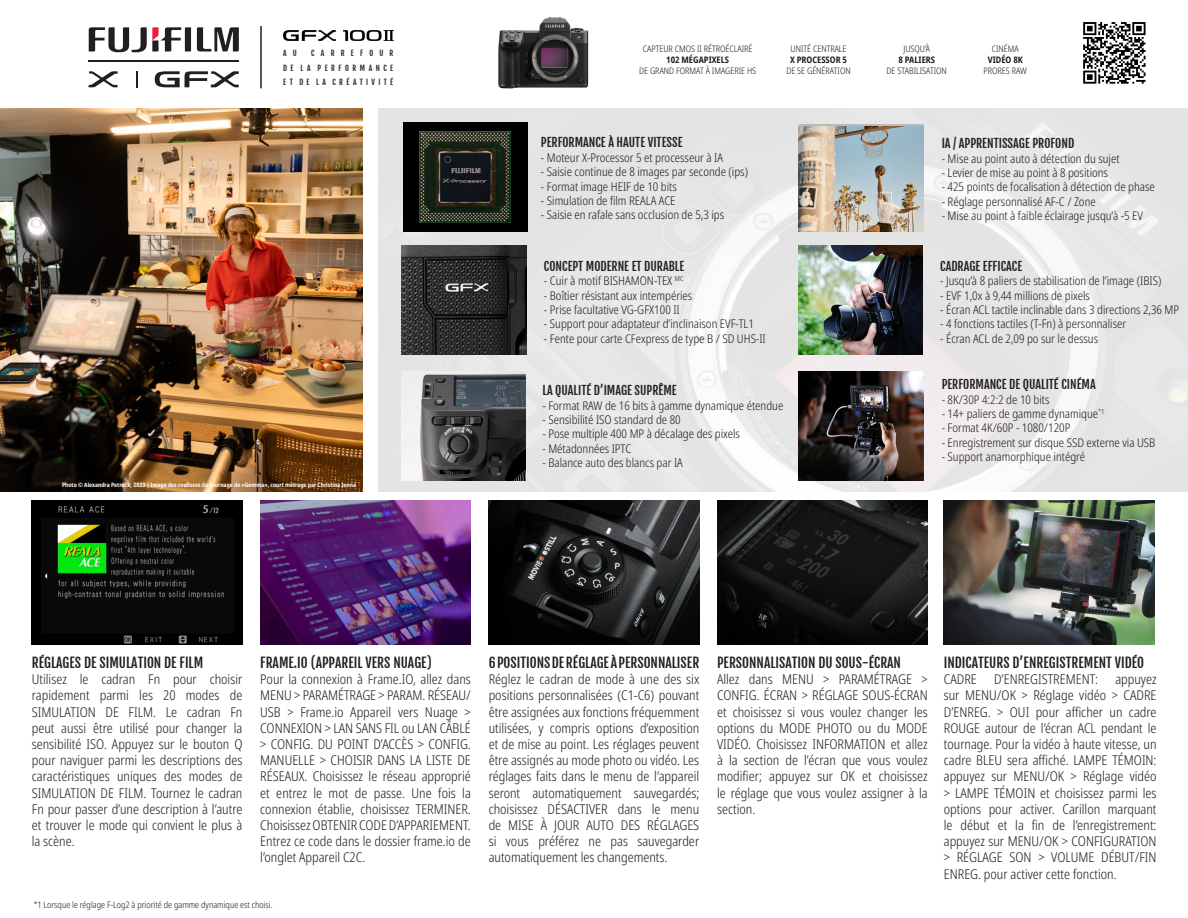
<style>
.page{position:relative;width:1188px;height:918px;background:#fff}
.page>*{position:absolute;margin:0;border:0;box-sizing:border-box;transform-origin:0 0}
.t1{font:300 condensed 13.5px/16.2px "Noto Sans";color:#231f20;text-align:justify}
.t2{font:13.5px "Fjalla One";color:#231f20}
.t3{font:300 condensed 12px "Noto Sans";color:#231f20}
.t4{font:12px "Fjalla One";color:#231f20}
.t5{font:300 condensed 9px "Noto Sans";color:#231f20}
.t6{font:700 condensed 9px "Noto Sans";color:#231f20}
.t7{font:7.5px "Fjalla One";letter-spacing:.47em;color:#231f20}
.t8{font:7.5px "Fjalla One";letter-spacing:.445em;color:#231f20}
.t9{font:7.5px "Fjalla One";letter-spacing:.83em;color:#231f20}
.t10{font:700 condensed 6px "Noto Sans";color:#fff}
</style>
<div class="page">
<img style="left:378px;top:109px;width:810px;height:383px">
<img style="left:799px;top:246px;width:123px;height:109px">
<img style="left:401px;top:372px;width:124px;height:109px">
<div style="left:403px;top:122px;width:124px;height:110px;background:#000"></div>
<img style="left:419px;top:131px;width:92px;height:91px">
<img style="left:799px;top:372px;width:125px;height:109px">
<img style="left:401px;top:246px;width:125px;height:109px">
<img style="left:799px;top:126px;width:125px;height:106px">
<img style="left:260px;top:501px;width:211px;height:144px">
<img style="left:32px;top:501px;width:210px;height:144px">
<img style="left:489px;top:501px;width:210px;height:144px">
<img style="left:717px;top:501px;width:211px;height:144px">
<img style="left:944px;top:501px;width:210px;height:144px">
<img style="left:0;top:109px;width:363px;height:383px">
<svg style="left:197px;top:27px;width:42px;height:25px"></svg>
<svg style="left:89px;top:27px;width:102px;height:26px"></svg>
<hr style="left:89px;top:61px;width:150px;height:1px;background:#231f20">
<svg style="left:155px;top:71px;width:84px;height:16px"></svg>
<svg style="left:89px;top:71px;width:29px;height:16px"></svg>
<svg style="left:136px;top:71px;width:2px;height:16px"></svg>
<hr style="left:260px;top:26px;width:2px;height:62px;background:#231f20">
<img style="left:1083px;top:22px;width:63px;height:62px">
<img style="left:498px;top:18px;width:91px;height:71px">
<img style="left:283px;top:30px;width:110px;height:10px">
<p class="t7" style="left:283px;top:49px;width:15px">A U</p>
<p class="t9" style="left:311px;top:49px;width:84px">CARREFOUR</p>
<p class="t7" style="left:283px;top:63px;width:112px">DE LA PERFORMANCE</p>
<p class="t8" style="left:283px;top:78px;width:112px">ET DE LA CRÉATIVITÉ</p>
<p class="t10" style="left:62px;top:480px;width:296px">Photo © Alexandra Petruck, 2023 | Image des coulisses du tournage de «Gemma», court métrage par Christina Ienna</p>
<p class="t5" style="left:643px;top:43px;width:111px">CAPTEUR CMOS II RÉTROÉCLAIRÉ</p>
<p class="t6" style="left:666px;top:53px;width:64px">102 MÉGAPIXELS</p>
<p class="t5" style="left:639px;top:64px;width:119px">DE GRAND FORMAT À IMAGERIE HS</p>
<p class="t5" style="left:791px;top:43px;width:57px">UNITÉ CENTRALE</p>
<p class="t6" style="left:790px;top:53px;width:58px">X PROCESSOR 5</p>
<p class="t5" style="left:786px;top:64px;width:66px">DE 5E GÉNÉRATION</p>
<p class="t4" style="left:541px;top:135px;width:143px">PERFORMANCE À HAUTE VITESSE</p>
<p class="t3" style="left:541px;top:149px;width:184px">- Moteur X-Processor 5 et processeur à IA</p>
<p class="t3" style="left:541px;top:163px;width:209px">- Saisie continue de 8 images par seconde (ips)</p>
<p class="t3" style="left:541px;top:178px;width:137px">- Format image HEIF de 10 bits</p>
<p class="t3" style="left:541px;top:192px;width:136px">- Simulation de film REALA ACE</p>
<p class="t3" style="left:541px;top:207px;width:185px">- Saisie en rafale sans occlusion de 5,3 ips</p>
<p class="t4" style="left:544px;top:259px;width:142px">CONCEPT MODERNE ET DURABLE</p>
<p class="t3" style="left:544px;top:272px;width:141px">- Cuir à motif BISHAMON-TEX <sup>MC</sup></p>
<p class="t3" style="left:544px;top:287px;width:150px">- Boîtier résistant aux intempéries</p>
<p class="t3" style="left:544px;top:301px;width:137px">- Prise facultative VG-GFX100 II</p>
<p class="t3" style="left:544px;top:316px;width:211px">- Support pour adaptateur d’inclinaison EVF-TL1</p>
<p class="t3" style="left:544px;top:330px;width:223px">- Fente pour carte CFexpress de type B / SD UHS-II</p>
<p class="t4" style="left:542px;top:383px;width:136px">LA QUALITÉ D’IMAGE SUPRÊME</p>
<p class="t3" style="left:542px;top:397px;width:242px">- Format RAW de 16 bits à gamme dynamique étendue</p>
<p class="t3" style="left:542px;top:411px;width:140px">- Sensibilité ISO standard de 80</p>
<p class="t3" style="left:542px;top:426px;width:199px">- Pose multiple 400 MP à décalage des pixels</p>
<p class="t3" style="left:542px;top:440px;width:90px">- Métadonnées IPTC</p>
<p class="t3" style="left:542px;top:454px;width:142px">- Balance auto des blancs par IA</p>
<p class="t5" style="left:903px;top:43px;width:28px">JUSQU’À</p>
<p class="t6" style="left:898px;top:53px;width:38px">8 PALIERS</p>
<p class="t5" style="left:887px;top:64px;width:62px">DE STABILISATION</p>
<p class="t5" style="left:992px;top:43px;width:29px">CINÉMA</p>
<p class="t6" style="left:988px;top:53px;width:37px">VIDÉO 8K</p>
<p class="t5" style="left:984px;top:64px;width:45px">PRORES RAW</p>
<p class="t4" style="left:942px;top:136px;width:134px">IA / APPRENTISSAGE PROFOND</p>
<p class="t3" style="left:942px;top:150px;width:179px">- Mise au point auto à détection du sujet</p>
<p class="t3" style="left:942px;top:164px;width:168px">- Levier de mise au point à 8 positions</p>
<p class="t3" style="left:942px;top:179px;width:215px">- 425 points de focalisation à détection de phase</p>
<p class="t3" style="left:942px;top:193px;width:156px">- Réglage personnalisé AF-C / Zone</p>
<p class="t3" style="left:942px;top:208px;width:203px">- Mise au point à faible éclairage jusqu’à -5 EV</p>
<p class="t4" style="left:940px;top:259px;width:83px">CADRAGE EFFICACE</p>
<p class="t3" style="left:940px;top:272px;width:223px">- Jusqu’à 8 paliers de stabilisation de l’image (IBIS)</p>
<p class="t3" style="left:940px;top:287px;width:151px">- EVF 1,0x à 9,44 millions de pixels</p>
<p class="t3" style="left:940px;top:301px;width:240px">- Écran ACL tactile inclinable dans 3 directions 2,36 MP</p>
<p class="t3" style="left:940px;top:316px;width:188px">- 4 fonctions tactiles (T-Fn) à personnaliser</p>
<p class="t3" style="left:940px;top:330px;width:159px">- Écran ACL de 2,09 po sur le dessus</p>
<p class="t4" style="left:942px;top:377px;width:155px">PERFORMANCE DE QUALITÉ CINÉMA</p>
<p class="t3" style="left:942px;top:391px;width:109px">- 8K/30P 4:2:2 de 10 bits</p>
<p class="t3" style="left:942px;top:405px;width:164px">- 14+ paliers de gamme dynamique<sup>*1</sup></p>
<p class="t3" style="left:942px;top:420px;width:130px">- Format 4K/60P - 1080/120P</p>
<p class="t3" style="left:942px;top:434px;width:215px">- Enregistrement sur disque SSD externe via USB</p>
<p class="t3" style="left:942px;top:448px;width:145px">- Support anamorphique intégré</p>
<p class="t2" style="left:32px;top:654px;width:173px">RÉGLAGES DE SIMULATION DE FILM</p>
<p class="t1" style="left:32px;top:671px;width:212px">Utilisez le cadran Fn pour choisir rapidement parmi les 20 modes de SIMULATION DE FILM. Le cadran Fn peut aussi être utilisé pour changer la sensibilité ISO. Appuyez sur le bouton Q pour naviguer parmi les descriptions des caractéristiques uniques des modes de SIMULATION DE FILM. Tournez le cadran Fn pour passer d’une description à l’autre et trouver le mode qui convient le plus à la scène.</p>
<p class="t2" style="left:260px;top:654px;width:173px">FRAME.IO (APPAREIL VERS NUAGE)</p>
<p class="t1" style="left:260px;top:671px;width:212px">Pour la connexion à Frame.IO, allez dans MENU &gt; PARAMÉTRAGE &gt; PARAM. RÉSEAU/ USB &gt; Frame.io Appareil vers Nuage &gt; CONNEXION &gt; LAN SANS FIL ou LAN CÂBLÉ &gt; CONFIG. DU POINT D’ACCÈS &gt; CONFIG.<br>MANUELLE &gt; CHOISIR DANS LA LISTE DE RÉSEAUX. Choisissez le réseau approprié et entrez le mot de passe. Une fois la connexion établie, choisissez TERMINER.<br>Choisissez OBTENIR CODE D’APPARIEMENT.<br>Entrez ce code dans le dossier frame.io de l’onglet Appareil C2C.</p>
<p class="t5" style="left:34px;top:899px;width:240px">*1 Lorsque le réglage F-Log2 à priorité de gamme dynamique est choisi.</p>
<p class="t2" style="left:489px;top:654px;width:212px">6 POSITIONS DE RÉGLAGE À PERSONNALISER</p>
<p class="t1" style="left:489px;top:671px;width:212px">Réglez le cadran de mode à une des six positions personnalisées (C1-C6) pouvant être assignées aux fonctions fréquemment utilisées, y compris options d’exposition et de mise au point. Les réglages peuvent être assignés au mode photo ou vidéo. Les réglages faits dans le menu de l’appareil seront automatiquement sauvegardés; choisissez DÉSACTIVER dans le menu de MISE À JOUR AUTO DES RÉGLAGES si vous préférez ne pas sauvegarder automatiquement les changements.</p>
<p class="t2" style="left:717px;top:654px;width:185px">PERSONNALISATION DU SOUS-ÉCRAN</p>
<p class="t1" style="left:717px;top:671px;width:212px">Allez dans MENU &gt; PARAMÉTRAGE &gt; CONFIG. ÉCRAN &gt; RÉGLAGE SOUS-ÉCRAN et choisissez si vous voulez changer les options du MODE PHOTO ou du MODE VIDÉO. Choisissez INFORMATION et allez à la section de l’écran que vous voulez modifier; appuyez sur OK et choisissez le réglage que vous voulez assigner à la section.</p>
<p class="t2" style="left:944px;top:654px;width:202px">INDICATEURS D’ENREGISTREMENT VIDÉO</p>
<p class="t1" style="left:944px;top:671px;width:34px">CADRE</p>
<p class="t1" style="left:994px;top:671px;width:106px">D’ENREGISTREMENT:</p>
<p class="t1" style="left:944px;top:671px;width:214px;text-indent:172px">appuyez sur MENU/OK &gt; Réglage vidéo &gt; CADRE D’ENREG. &gt; OUI pour afficher un cadre ROUGE autour de l’écran ACL pendant le tournage. Pour la vidéo à haute vitesse, un cadre BLEU sera affiché. LAMPE TÉMOIN: appuyez sur MENU/OK &gt; Réglage vidéo &gt; LAMPE TÉMOIN et choisissez parmi les options pour activer. Carillon marquant le début et la fin de l’enregistrement: appuyez sur MENU/OK &gt; CONFIGURATION &gt; RÉGLAGE SON &gt; VOLUME DÉBUT/FIN ENREG. pour activer cette fonction.</p>
</div>
